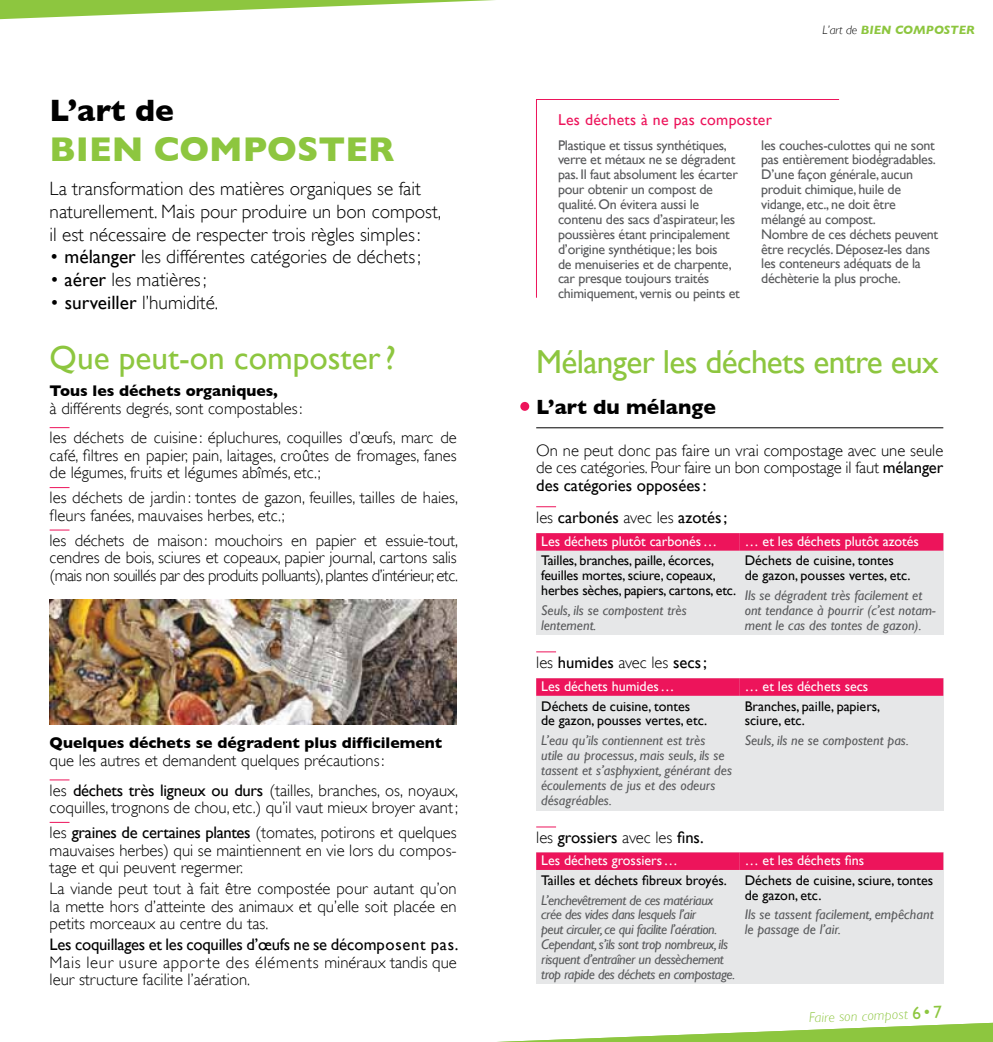
<style>
.page{position:relative;width:993px;height:1042px;background:#fff}
.page>*{position:absolute;margin:0;border:0;box-sizing:border-box;transform-origin:0 0}
.t1{font:700 35px "Gill Sans";color:#8dc63f}
.t2{font:33.25px "Gill Sans";letter-spacing:-.02em;color:#8dc63f}
.t3{font:33.25px "Gill Sans";color:#8dc63f}
.t4{font:700 31.5px "Gill Sans";color:#000}
.t5{font:700 21px "Gill Sans";color:#000}
.t6{font:300 19.25px/22.8px "Gill Sans";color:#000}
.t7{font:300 16.62px/17.5px "Gill Sans";color:#000}
.t8{font:16.62px "Gill Sans";color:#000}
.t9{font:700 15.75px "Gill Sans";color:#000}
.t10{font:15.75px "Gill Sans";letter-spacing:.02em;color:#ed145b}
.t11{font:14px/14.9px "Gill Sans";letter-spacing:-.02em;color:#58595b}
.t12{font:italic 14px/14.9px "Gill Sans";color:#58595b}
.t13{font:14px/14.9px "Gill Sans";color:#000}
.t14{font:italic 14px/14.9px "Gill Sans";letter-spacing:-.03em;color:#58595b}
.t15{font:14px "Gill Sans";color:#fff}
.t16{font:italic 300 14px "Gill Sans";color:#8dc63f}
.t17{font:italic 700 12.25px "Gill Sans";color:#8dc63f}
.s1{font-weight:400}
.s2{font-weight:300;color:#000}
.s3{font-weight:300}
.s4{font-weight:400;font-style:normal;font-size:17.5px}
.s5{font-style:normal;font-size:17.5px}
</style>
<div class="page">
<svg style="left:0;top:0;width:495px;height:20px"></svg>
<svg style="left:497px;top:1023px;width:495px;height:19px"></svg>
<svg style="left:536px;top:99px;width:303px;height:199px"></svg>
<div style="left:520px;top:402px;width:9px;height:9px;background:#ed145b;border-radius:50%"></div>
<div style="left:536px;top:533px;width:407px;height:102px;background:#e6e7e8"></div>
<div style="left:536px;top:533px;width:203px;height:18px;background:#ed145b"></div>
<div style="left:739px;top:533px;width:204px;height:18px;background:#ed145b"></div>
<div style="left:536px;top:678px;width:407px;height:133px;background:#e6e7e8"></div>
<div style="left:536px;top:678px;width:203px;height:18px;background:#ed145b"></div>
<div style="left:739px;top:678px;width:204px;height:18px;background:#ed145b"></div>
<hr style="left:536px;top:427px;width:407px;height:1px;background:#000">
<svg style="left:50px;top:427px;width:19px;height:1px"></svg>
<svg style="left:50px;top:487px;width:19px;height:1px"></svg>
<svg style="left:50px;top:529px;width:19px;height:1px"></svg>
<svg style="left:50px;top:779px;width:19px;height:1px"></svg>
<svg style="left:50px;top:822px;width:19px;height:1px"></svg>
<img style="left:50px;top:599px;width:406px;height:125px">
<div style="left:536px;top:852px;width:407px;height:132px;background:#e6e7e8"></div>
<div style="left:536px;top:852px;width:203px;height:18px;background:#ed145b"></div>
<div style="left:739px;top:852px;width:204px;height:18px;background:#ed145b"></div>
<svg style="left:536px;top:506px;width:20px;height:1px"></svg>
<svg style="left:536px;top:651px;width:20px;height:1px"></svg>
<svg style="left:536px;top:826px;width:20px;height:1px"></svg>
<h3 class="t4" style="left:50px;top:92px;width:126px">L’art de</h3>
<h1 class="t1" style="left:50px;top:129px;width:346px">bien composter</h1>
<p class="t6" style="left:50px;top:177px;width:393px">La transformation des matières organiques se fait naturellement. Mais pour produire un bon compost, il est nécessaire de respecter trois règles simples:</p>
<p class="t6" style="left:50px;top:245px;width:373px">• <span class="s1">mélanger</span> les différentes catégories de déchets;</p>
<p class="t6" style="left:50px;top:268px;width:158px">• <span class="s1">aérer</span> les matières;</p>
<p class="t6" style="left:50px;top:291px;width:170px">• <span class="s1">surveiller</span> l’humidité.</p>
<h2 class="t3" style="left:50px;top:338px;width:348px">Que peut-on composter?</h2>
<p class="t9" style="left:50px;top:381px;width:230px">Tous les déchets organiques,</p>
<p class="t7" style="left:50px;top:393px;width:408px;line-height:29.9px">à différents degrés, sont compostables:<br>les déchets de cuisine : épluchures, coquilles d’œufs, marc de</p>
<p class="t7" style="left:50px;top:447px;width:408px">café, filtres en papier, pain, laitages, croûtes de fromages, fanes de légumes, fruits et légumes abîmés, etc.;</p>
<p class="t7" style="left:50px;top:489px;width:410px">les déchets de jardin : tontes de gazon, feuilles, tailles de haies, fleurs fanées, mauvaises herbes, etc.;</p>
<p class="t7" style="left:50px;top:531px;width:410px;text-align:justify">les déchets de maison: mouchoirs en papier et essuie-tout, cendres de bois, sciures et copeaux, papier journal, cartons salis (mais non souillés par des produits polluants), plantes d’intérieur, etc.</p>
<p class="t9" style="left:50px;top:734px;width:394px">Quelques déchets se dégradent plus difficilement</p>
<p class="t7" style="left:50px;top:745px;width:410px;line-height:29.9px">que les autres et demandent quelques précautions:<br>les <span class="s1">déchets très ligneux ou durs</span> (tailles, branches, os, noyaux,</p>
<p class="t7" style="left:50px;top:795px;width:410px;line-height:25px">coquilles, trognons de chou, etc.) qu’il vaut mieux broyer avant; les <span class="s1">graines de certaines plantes</span> (tomates, potirons et quelques</p>
<p class="t7" style="left:50px;top:841px;width:408px">mauvaises herbes) qui se maintiennent en vie lors du compos&shy;tage et qui peuvent regermer.</p>
<p class="t7" style="left:50px;top:880px;width:408px;text-align:justify">La viande peut tout à fait être compostée pour autant qu’on la mette hors d’atteinte des animaux et qu’elle soit placée en petits morceaux au centre du tas.</p>
<p class="t8" style="left:50px;top:935px;width:410px">Les coquillages et les coquilles d’œufs ne se décomposent pas.</p>
<p class="t7" style="left:50px;top:953px;width:408px">Mais leur usure apporte des éléments minéraux tandis que leur structure facilite l’aération.</p>
<p class="t17" style="left:822px;top:22px;width:154px"><span class="s2">L’art de</span> BIEN COMPOSTER</p>
<p class="t10" style="left:558px;top:110px;width:215px">Les déchets à ne pas composter</p>
<p class="t11" style="left:558px;top:137px;width:183px">Plastique et tissus synthétiques, verre et métaux ne se dégradent pas. Il faut absolument les écarter pour obtenir un compost de qualité. On évitera aussi le contenu des sacs d’aspirateur, les poussières étant principalement d’origine synthétique; les bois<br>de menuiseries et de charpente, car presque toujours traités chimiquement, vernis ou peints et</p>
<p class="t11" style="left:761px;top:137px;width:178px">les couches-culottes qui ne sont pas entièrement biodégradables.<br>D’une façon générale, aucun produit chimique, huile de vidange, etc., ne doit être mélangé au compost.<br>Nombre de ces déchets peuvent être recyclés. Déposez-les dans les conteneurs adéquats de la déchèterie la plus proche.</p>
<h2 class="t2" style="left:536px;top:342px;width:404px">Mélanger les déchets entre eux</h2>
<p class="t5" style="left:536px;top:394px;width:181px">L’art du mélange</p>
<p class="t7" style="left:536px;top:441px;width:408px;text-align:justify">On ne peut donc pas faire un vrai compostage avec une seule de ces catégories. Pour faire un bon compostage il faut <span class="s1">mélanger des catégories opposées:</span></p>
<p class="t8" style="left:536px;top:507px;width:192px"><span class="s3">les</span> carbonés <span class="s3">avec les</span> azotés;</p>
<p class="t15" style="left:541px;top:532px;width:177px">Les déchets plutôt carbonés…</p>
<p class="t13" style="left:541px;top:553px;width:196px">Tailles, branches, paille, écorces, feuilles mortes, sciure, copeaux, herbes sèches, papiers, cartons, etc.</p>
<p class="t12" style="left:541px;top:603px;width:147px">Seuls, ils se compostent très lentement.</p>
<p class="t8" style="left:536px;top:652px;width:172px"><span class="s3">les</span> humides <span class="s3">avec les</span> secs;</p>
<p class="t15" style="left:541px;top:678px;width:135px">Les déchets humides…</p>
<p class="t13" style="left:541px;top:698px;width:167px">Déchets de cuisine, tontes de gazon, pousses vertes, etc.</p>
<p class="t12" style="left:541px;top:733px;width:192px">L’eau qu’ils contiennent est très<br>utile au processus, mais seuls, ils se tassent et s’asphyxient, générant des écoulements de jus et des odeurs désagréables.</p>
<p class="t8" style="left:536px;top:827px;width:169px"><span class="s3">les</span> grossiers <span class="s3">avec les</span> fins.</p>
<p class="t15" style="left:541px;top:852px;width:138px">Les déchets grossiers…</p>
<p class="t13" style="left:541px;top:872px;width:187px">Tailles et déchets fibreux broyés.</p>
<p class="t14" style="left:541px;top:892px;width:195px">L’enchevêtrement de ces matériaux crée des vides dans lesquels l’air<br>peut circuler, ce qui facilite l’aération.<br>Cependant, s’ils sont trop nombreux, ils risquent d’entraîner un dessèchement trop rapide des déchets en compostage.</p>
<p class="t15" style="left:744px;top:532px;width:176px">… et les déchets plutôt azotés</p>
<p class="t13" style="left:744px;top:553px;width:167px">Déchets de cuisine, tontes de gazon, pousses vertes, etc.</p>
<p class="t12" style="left:744px;top:588px;width:192px">Ils se dégradent très facilement et ont tendance à pourrir (c’est notam&shy;ment le cas des tontes de gazon).</p>
<p class="t15" style="left:744px;top:678px;width:125px">… et les déchets secs</p>
<p class="t13" style="left:744px;top:698px;width:137px">Branches, paille, papiers, sciure, etc.</p>
<p class="t12" style="left:744px;top:733px;width:166px">Seuls, ils ne se compostent pas.</p>
<p class="t15" style="left:744px;top:852px;width:121px">… et les déchets fins</p>
<p class="t13" style="left:744px;top:872px;width:190px">Déchets de cuisine, sciure, tontes de gazon, etc.</p>
<p class="t12" style="left:744px;top:907px;width:190px">Ils se tassent facilement, empêchant le passage de l’air.</p>
<p class="t16" style="left:808px;top:1010px;width:135px;rotate:-2deg">Faire son compost <span class="s4">6</span><span class="s5">•</span><span class="s4">7</span></p>
</div>
